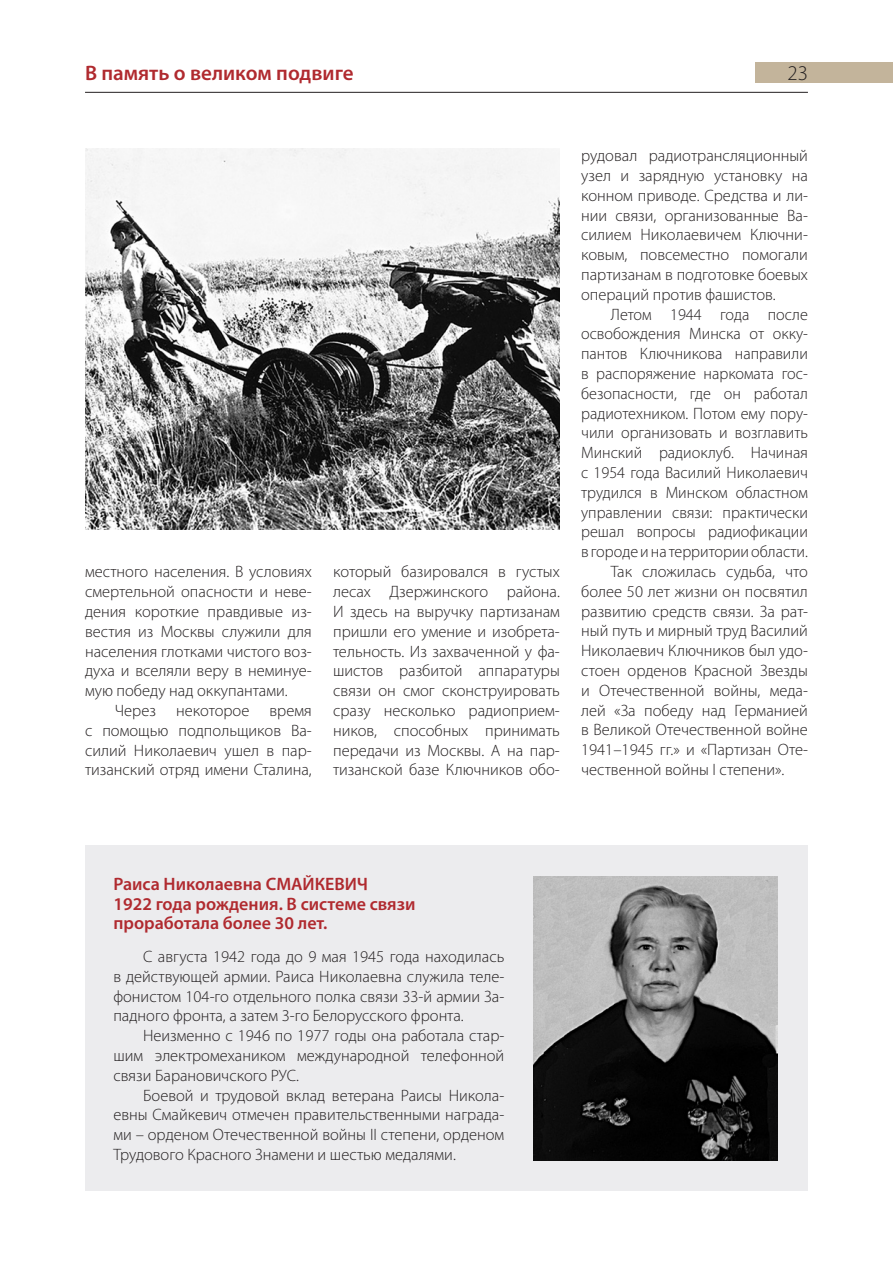
<style>
.page{position:relative;width:893px;height:1263px;background:#fff}
.page>*{position:absolute;margin:0;border:0;box-sizing:border-box;transform-origin:0 0}
.t1{font:600 21px "Myriad Pro";color:#b02a2f}
.t2{font:300 21px "Myriad Pro";color:#231f20}
.t3{font:600 18px/19.5px "Myriad Pro";color:#b02a2f}
.t4{font:300 16.5px/19.8px "Myriad Pro";color:#231f20;text-align:justify}
</style>
<div class="page">
<div style="left:755px;top:62px;width:138px;height:20px;background:#c3b49b"></div>
<hr style="left:85px;top:92px;width:723px;height:1px;background:#231f20">
<div style="left:85px;top:846px;width:723px;height:345px;background:#ececee"></div>
<img style="left:85px;top:149px;width:475px;height:381px">
<img style="left:534px;top:877px;width:243px;height:283px">
<p class="t1" style="left:85px;top:60px;width:270px">В память о великом подвиге</p>
<p class="t2" style="left:787px;top:62px;width:22px">23</p>
<p class="t4" style="left:85px;top:562px;width:228px">местного населения. В условиях смертельной опасности и неве&shy;дения короткие правдивые из&shy;вестия из Москвы служили для населения глотками чистого воз&shy;духа и вселяли веру в неминуе&shy;мую победу над оккупантами.</p>
<p class="t4" style="left:85px;top:701px;width:228px;text-indent:30px">Через некоторое время с помощью подпольщиков Ва&shy;силий Николаевич ушел в пар&shy;тизанский отряд имени Сталина,</p>
<p class="t4" style="left:333px;top:562px;width:228px">который базировался в густых лесах Дзержинского района.<br>И здесь на выручку партизанам пришли его умение и изобрета&shy;тельность. Из захваченной у фа&shy;шистов разбитой аппаратуры связи он смог сконструировать сразу несколько радиоприем&shy;ников, способных принимать передачи из Москвы. А на пар&shy;тизанской базе Ключников обо-</p>
<p class="t4" style="left:581px;top:146px;width:228px">рудовал радиотрансляционный узел и зарядную установку на конном приводе. Средства и ли&shy;нии связи, организованные Ва&shy;силием Николаевичем Ключни&shy;ковым, повсеместно помогали партизанам в подготовке боевых операций против фашистов.</p>
<p class="t4" style="left:611px;top:304px;width:199px">Летом 1944 года после</p>
<p class="t4" style="left:581px;top:324px;width:228px">освобождения Минска от окку-</p>
<p class="t4" style="left:581px;top:344px;width:228px">пантов Ключникова направили</p>
<p class="t4" style="left:581px;top:364px;width:228px">в распоряжение наркомата гос-</p>
<p class="t4" style="left:581px;top:384px;width:228px">безопасности, где он работал</p>
<p class="t4" style="left:581px;top:403px;width:228px">радиотехником. Потом ему пору-</p>
<p class="t4" style="left:581px;top:423px;width:228px">чили организовать и возглавить</p>
<p class="t4" style="left:581px;top:443px;width:228px">Минский радиоклуб. Начиная</p>
<p class="t4" style="left:581px;top:463px;width:228px">с 1954 года Василий Николаевич</p>
<p class="t4" style="left:581px;top:483px;width:228px">трудился в Минском областном</p>
<p class="t4" style="left:581px;top:502px;width:228px">управлении связи: практически</p>
<p class="t4" style="left:581px;top:522px;width:228px">решал вопросы радиофикации</p>
<p class="t4" style="left:581px;top:542px;width:228px">в городе ина территории области.</p>
<p class="t4" style="left:611px;top:562px;width:199px">Так сложилась судьба, что</p>
<p class="t4" style="left:581px;top:582px;width:228px">более 50 лет жизни он посвятил</p>
<p class="t4" style="left:581px;top:601px;width:228px">развитию средств связи. За рат-</p>
<p class="t4" style="left:581px;top:621px;width:228px">ный путь и мирный труд Василий</p>
<p class="t4" style="left:581px;top:641px;width:228px">Николаевич Ключников был удо-</p>
<p class="t4" style="left:581px;top:661px;width:228px">стоен орденов Красной Звезды</p>
<p class="t4" style="left:581px;top:681px;width:228px">и Отечественной войны, меда-</p>
<p class="t4" style="left:581px;top:700px;width:228px">лей «За победу над Германией</p>
<p class="t4" style="left:581px;top:720px;width:228px">в Великой Отечественной войне</p>
<p class="t4" style="left:581px;top:740px;width:228px">1941–1945 гг.» и «Партизан Оте-</p>
<p class="t4" style="left:581px;top:760px;width:205px">чественной войны I степени».</p>
<p class="t3" style="left:113px;top:874px;width:304px">Раиса Николаевна СМАЙКЕВИЧ<br>1922 года рождения. В системе связи проработала более 30 лет.</p>
<p class="t4" style="left:113px;top:947px;width:392px;text-indent:30px">С августа 1942 года до 9 мая 1945 года находилась в действующей армии. Раиса Николаевна служила теле&shy;фонистом 104-го отдельного полка связи 33-й армии За&shy;падного фронта, а затем 3-го Белорусского фронта.</p>
<p class="t4" style="left:113px;top:1026px;width:392px;text-indent:30px">Неизменно с 1946 по 1977 годы она работала стар&shy;шим электромехаником международной телефонной связи Барановичского РУС.</p>
<p class="t4" style="left:113px;top:1085px;width:392px;text-indent:30px">Боевой и трудовой вклад ветерана Раисы Никола&shy;евны Смайкевич отмечен правительственными награда&shy;ми – орденом Отечественной войны II степени, орденом Трудового Красного Знамени и шестью медалями.</p>
</div>
